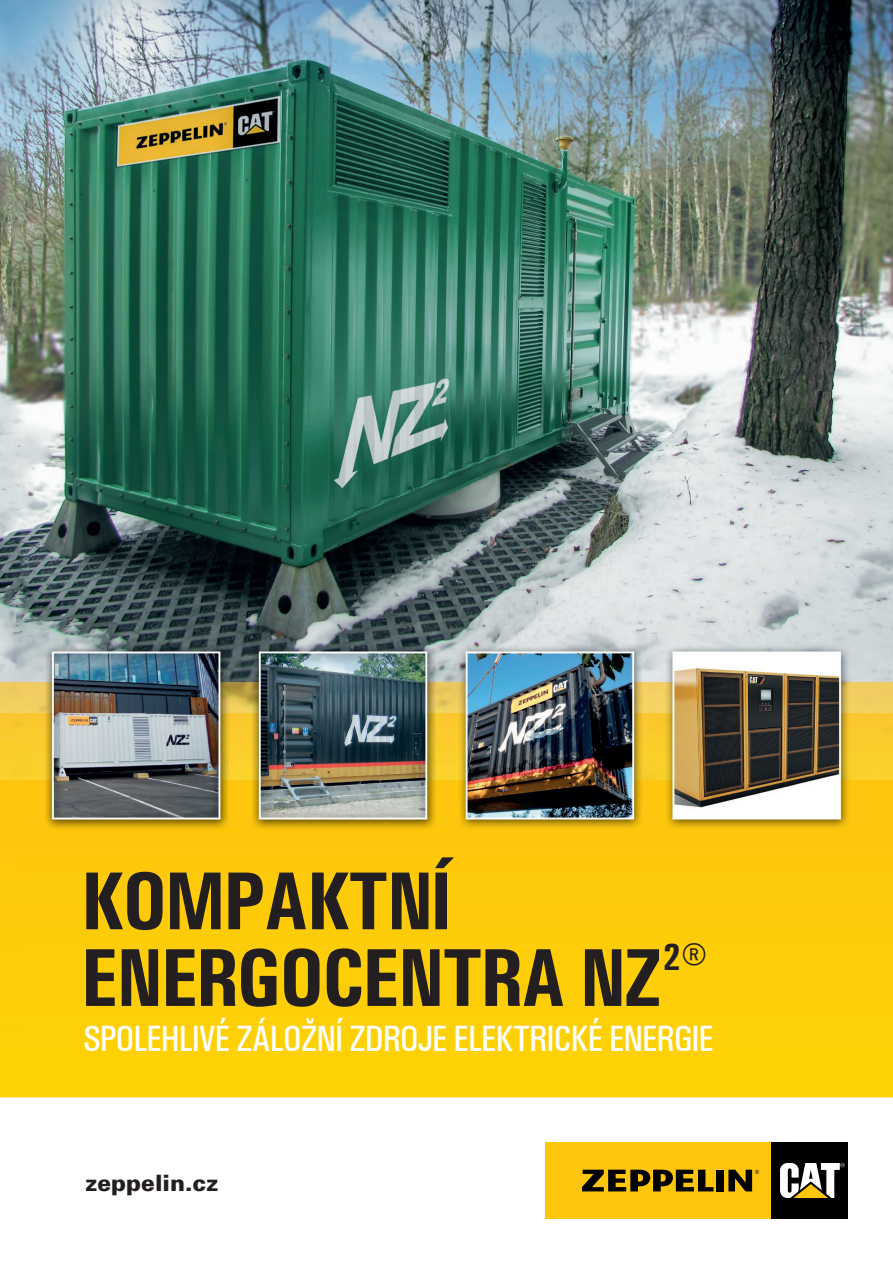
<style>
.page{position:relative;width:893px;height:1263px;background:#fff}
.page>*{position:absolute;margin:0;border:0;box-sizing:border-box;transform-origin:0 0}
.t1{font:700 82.2px/76.7px "Univers Condensed";letter-spacing:-.03em;color:#231f20}
.t2{font:500 36.6px "Univers Condensed";letter-spacing:-.03em;color:#fff}
.t3{font:900 22.5px "Univers CE";color:#231f20}
</style>
<div class="page">
<img style="left:0;top:0;width:893px;height:1098px">
<div style="left:545px;top:1142px;width:226px;height:77px;background:#fec50d"></div>
<div style="left:771px;top:1142px;width:77px;height:77px;background:#000103"></div>
<svg style="left:780px;top:1163px;width:65px;height:35px"></svg>
<svg style="left:728px;top:1170px;width:31px;height:21px"></svg>
<div style="left:716px;top:1170px;width:7px;height:21px;background:#000103"></div>
<svg style="left:582px;top:1170px;width:131px;height:21px"></svg>
<p class="t1" style="left:81px;top:862px;width:626px">KOMPAKTNÍ<br>ENERGOCENTRA NZ<sup>2</sup><sup>®</sup></p>
<p class="t2" style="left:83px;top:1017px;width:632px">SPOLEHLIVÉ ZÁLOŽNÍ ZDROJE ELEKTRICKÉ ENERGIE</p>
<p class="t3" style="left:85px;top:1170px;width:135px">zeppelin.cz</p>
</div>
